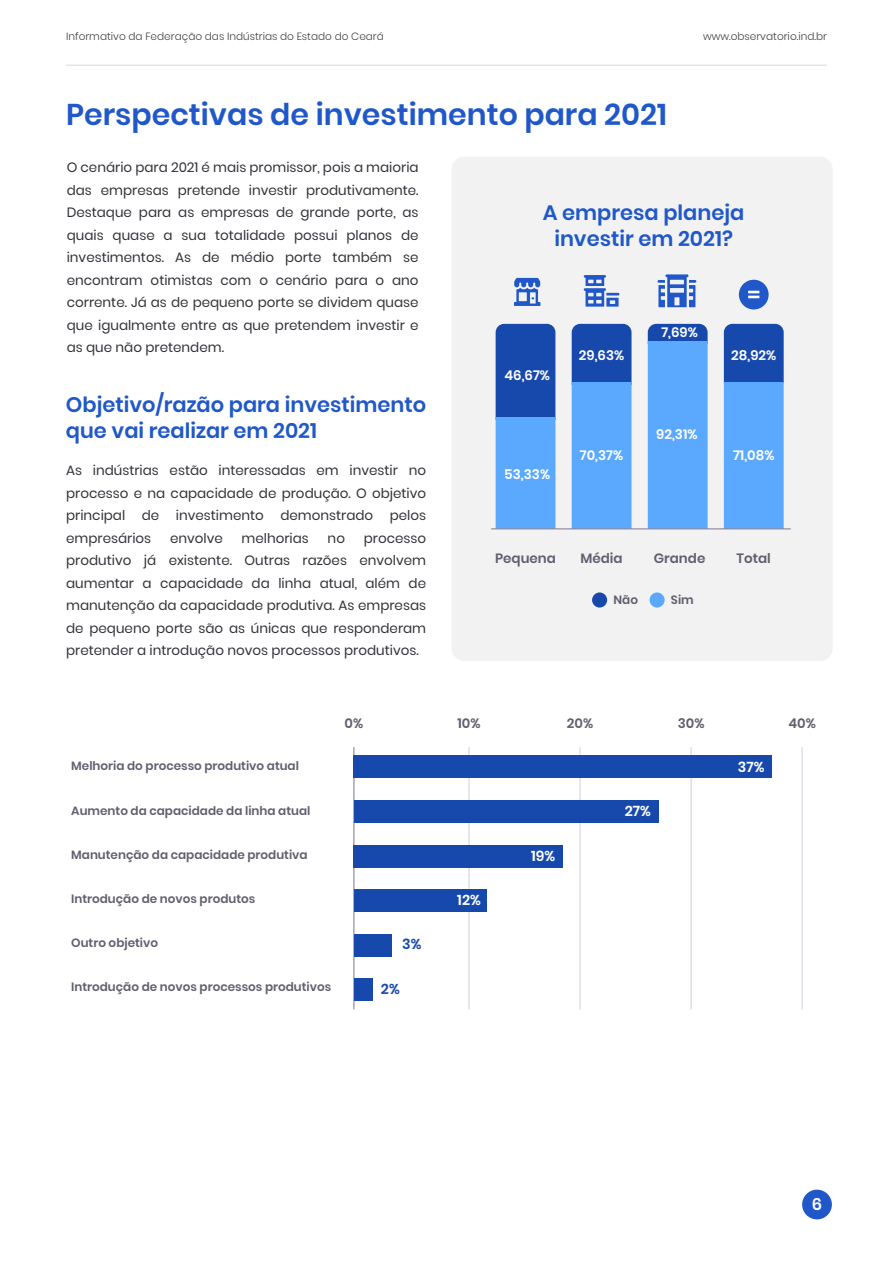
<style>
.page{position:relative;width:893px;height:1263px;background:#fff}
.page>*{position:absolute;margin:0;border:0;box-sizing:border-box;transform-origin:0 0}
.t1{font:600 30px "Poppins";color:#2058c9}
.t2{font:600 21px/25.2px "Poppins";color:#2058c9}
.t3{font:600 16.5px "Poppins";color:#fff}
.t4{font:600 14.25px "Poppins";color:#fff}
.t5{font:600 14.25px "Poppins";color:#1749ad}
.t6{font:13.5px/22.5px "Poppins";color:#343038;text-align:justify}
.t7{font:600 13.5px "Poppins";color:#fff}
.t8{font:600 13.5px "Poppins";color:#635e6e}
.t9{font:600 12px "Poppins";color:#635e6e}
.t10{font:300 10.5px "Poppins";color:#404041}
</style>
<div class="page">
<hr style="left:468px;top:747px;width:2px;height:262px;background:#d6d3e2">
<hr style="left:579px;top:747px;width:2px;height:262px;background:#d6d3e2">
<hr style="left:690px;top:747px;width:2px;height:262px;background:#d6d3e2">
<hr style="left:801px;top:747px;width:2px;height:262px;background:#d6d3e2">
<hr style="left:353px;top:747px;width:1px;height:262px;background:#8a849b">
<hr style="left:66px;top:65px;width:761px;height:1px;background:#d8dde0">
<div style="left:354px;top:756px;width:418px;height:22px;background:#1749ad"></div>
<div style="left:354px;top:800px;width:305px;height:23px;background:#1749ad"></div>
<div style="left:354px;top:845px;width:209px;height:22px;background:#1749ad"></div>
<div style="left:354px;top:889px;width:133px;height:23px;background:#1749ad"></div>
<div style="left:354px;top:934px;width:38px;height:22px;background:#1749ad"></div>
<div style="left:354px;top:978px;width:19px;height:23px;background:#1749ad"></div>
<div style="left:452px;top:157px;width:381px;height:504px;background:#f2f2f2;border-radius:13px"></div>
<div style="left:739px;top:280px;width:30px;height:29px;background:#2058c9;border-radius:50%"></div>
<svg style="left:748px;top:291px;width:11px;height:7px"></svg>
<svg style="left:514px;top:278px;width:26px;height:28px"></svg>
<svg style="left:584px;top:275px;width:35px;height:32px"></svg>
<svg style="left:657px;top:274px;width:39px;height:33px"></svg>
<div style="left:496px;top:324px;width:59px;height:95px;background:#1749ad"></div>
<div style="left:496px;top:418px;width:59px;height:111px;background:#5aa9ff"></div>
<div style="left:572px;top:324px;width:59px;height:60px;background:#1749ad"></div>
<div style="left:572px;top:383px;width:59px;height:145px;background:#5aa9ff"></div>
<div style="left:648px;top:324px;width:60px;height:20px;background:#1749ad"></div>
<div style="left:648px;top:342px;width:60px;height:186px;background:#5aa9ff"></div>
<div style="left:724px;top:324px;width:60px;height:59px;background:#1749ad"></div>
<div style="left:724px;top:383px;width:60px;height:145px;background:#5aa9ff"></div>
<hr style="left:491px;top:528px;width:300px;height:1px;background:#8a849b">
<div style="left:649px;top:592px;width:16px;height:15px;background:#5aa9ff;border-radius:50%"></div>
<div style="left:592px;top:592px;width:15px;height:15px;background:#1749ad;border-radius:50%"></div>
<div style="left:802px;top:1190px;width:30px;height:29px;background:#2058c9;border-radius:50%"></div>
<p class="t10" style="left:66px;top:30px;width:319px">Informativo da Federação das Indústrias do Estado do Ceará</p>
<h1 class="t1" style="left:66px;top:97px;width:602px">Perspectivas de investimento para 2021</h1>
<p class="t10" style="left:703px;top:30px;width:126px">www.observatorio.ind.br</p>
<p class="t6" style="left:67px;top:156px;width:353px">O cenário para 2021 é mais promissor, pois a maioria das empresas pretende investir produtivamente.<br>Destaque para as empresas de grande porte, as quais quase a sua totalidade possui planos de investimentos. As de médio porte também se encontram otimistas com o cenário para o ano corrente. Já as de pequeno porte se dividem quase que igualmente entre as que pretendem investir e as que não pretendem.</p>
<h2 class="t2" style="left:66px;top:392px;width:362px">Objetivo/razão para investimento que vai realizar em 2021</h2>
<p class="t6" style="left:66px;top:459px;width:361px">As indústrias estão interessadas em investir no processo e na capacidade de produção. O objetivo principal de investimento demonstrado pelos empresários</p>
<p class="t6" style="left:170px;top:527px;width:54px">envolve</p>
<p class="t6" style="left:242px;top:527px;width:69px">melhorias</p>
<p class="t6" style="left:328px;top:527px;width:19px">no</p>
<p class="t6" style="left:66px;top:527px;width:362px;text-indent:298px">processo produtivo já existente. Outras razões envolvem aumentar a capacidade da linha atual, além de manutenção da capacidade produtiva. As empresas de pequeno porte são as únicas que responderam pretender a introdução novos processos produtivos.</p>
<h2 class="t2" style="left:543px;top:200px;width:203px;text-align:center">A empresa planeja investir em 2021?</h2>
<p class="t7" style="left:504px;top:368px;width:47px">46,67%</p>
<p class="t7" style="left:504px;top:467px;width:47px">53,33%</p>
<p class="t7" style="left:579px;top:347px;width:47px">29,63%</p>
<p class="t7" style="left:661px;top:325px;width:38px">7,69%</p>
<p class="t7" style="left:656px;top:426px;width:43px">92,31%</p>
<p class="t7" style="left:731px;top:347px;width:47px">28,92%</p>
<p class="t7" style="left:580px;top:448px;width:45px">70,37%</p>
<p class="t7" style="left:733px;top:448px;width:43px">71,08%</p>
<p class="t8" style="left:495px;top:551px;width:62px">Pequena</p>
<p class="t8" style="left:580px;top:551px;width:44px">Média</p>
<p class="t8" style="left:654px;top:551px;width:53px">Grande</p>
<p class="t8" style="left:737px;top:551px;width:36px">Total</p>
<p class="t9" style="left:613px;top:593px;width:26px">Não</p>
<p class="t9" style="left:671px;top:593px;width:24px">Sim</p>
<p class="t9" style="left:71px;top:759px;width:229px">Melhoria do processo produtivo atual</p>
<p class="t9" style="left:71px;top:803px;width:241px">Aumento da capacidade da linha atual</p>
<p class="t9" style="left:71px;top:847px;width:238px">Manutenção da capacidade produtiva</p>
<p class="t9" style="left:71px;top:892px;width:186px">Introdução de novos produtos</p>
<p class="t9" style="left:71px;top:936px;width:88px">Outro objetivo</p>
<p class="t9" style="left:71px;top:980px;width:262px">Introdução de novos processos produtivos</p>
<p class="t8" style="left:345px;top:715px;width:20px">0%</p>
<p class="t8" style="left:457px;top:715px;width:25px">10%</p>
<p class="t8" style="left:567px;top:715px;width:28px">20%</p>
<p class="t8" style="left:678px;top:715px;width:28px">30%</p>
<p class="t8" style="left:788px;top:715px;width:29px">40%</p>
<p class="t5" style="left:402px;top:936px;width:21px">3%</p>
<p class="t5" style="left:381px;top:980px;width:20px">2%</p>
<p class="t4" style="left:457px;top:891px;width:25px">12%</p>
<p class="t4" style="left:531px;top:847px;width:26px">19%</p>
<p class="t4" style="left:625px;top:803px;width:28px">27%</p>
<p class="t4" style="left:738px;top:758px;width:28px">37%</p>
<p class="t3" style="left:812px;top:1194px;width:12px">6</p>
</div>
